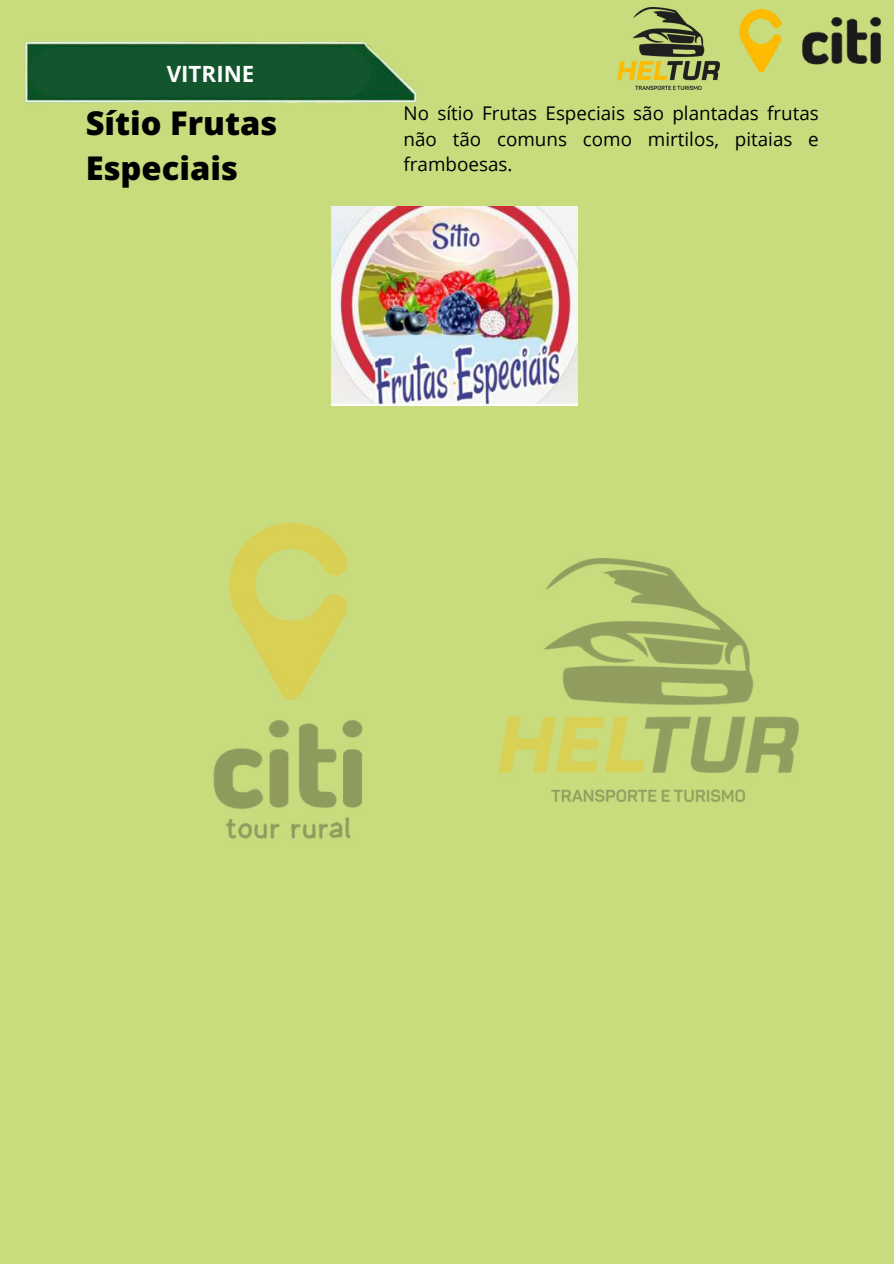
<style>
.page{position:relative;width:894px;height:1264px;background:#fff}
.page>*{position:absolute;margin:0;border:0;box-sizing:border-box;transform-origin:0 0}
.t1{font:800 32.7px/45px "Open Sans";color:#000}
.t2{font:700 22.35px "Open Sans";color:#fff}
.t3{font:18.75px/25.7px "Open Sans";color:#000;text-align:justify}
</style>
<div class="page">
<div style="left:0;top:0;width:893px;height:1263px;background:#c8dc7e"></div>
<img style="left:25px;top:41px;width:392px;height:62px">
<div style="left:31px;top:47px;width:338px;height:50px;background:#13562e"></div>
<img style="left:739px;top:9px;width:141px;height:62px">
<img style="left:617px;top:8px;width:101px;height:82px">
<img style="left:332px;top:207px;width:245px;height:199px">
<img style="left:498px;top:558px;width:300px;height:243px">
<img style="left:213px;top:522px;width:150px;height:317px">
<p class="t2" style="left:167px;top:59px;width:89px">VITRINE</p>
<h1 class="t1" style="left:86px;top:100px;width:193px">Sítio Frutas<br>Especiais</h1>
<p class="t3" style="left:403px;top:100px;width:416px">No sítio Frutas Especiais são plantadas frutas não tão comuns como mirtilos, pitaias e framboesas.</p>
</div>
